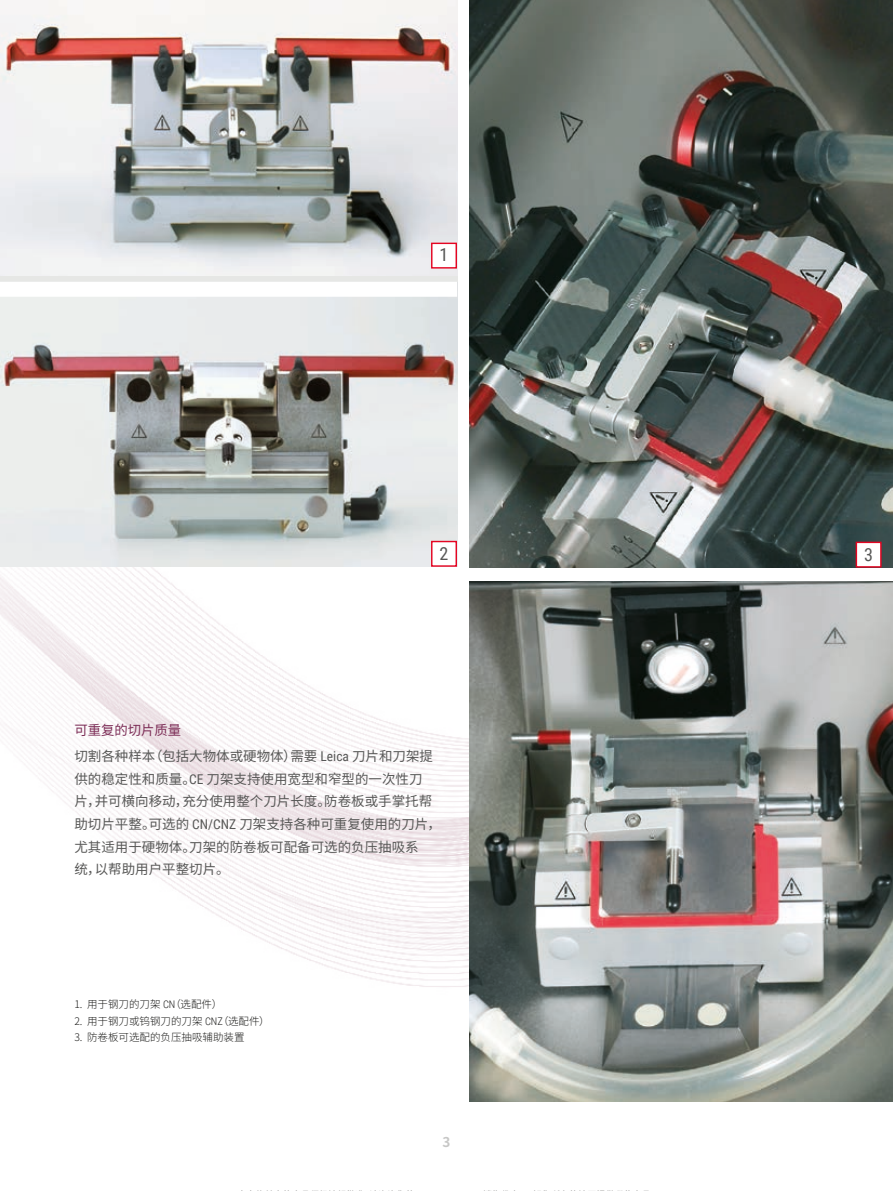
<style>
.page{position:relative;width:893px;height:1191px;background:#fff}
.page>*{position:absolute;margin:0;border:0;box-sizing:border-box;transform-origin:0 0}
.t1{font:18px "Roboto Condensed";color:#575756}
.t2{font:13.5px/22.5px "Noto Sans CJ Ksc";color:#575756}
.t3{font:700 13.5px "Noto Sans CJ Ksc";color:#c7c7c6}
.t4{font:300 10.5px "Noto Sans CJ Ksc";color:#1d1d1b}
.s1{color:#7c2c56}
.s2{font-family:"Roboto Condensed"}
</style>
<div class="page">
<img style="left:0;top:98px;width:469px;height:889px">
<img style="left:469px;top:581px;width:424px;height:520px">
<img style="left:0;top:0;width:457px;height:276px">
<div style="left:0;top:276px;width:457px;height:291px;background:#e6e7e5"></div>
<img style="left:0;top:297px;width:457px;height:254px">
<div style="left:432px;top:243px;width:24px;height:25px;background:#fff"></div>
<div style="left:431px;top:243px;width:26px;height:25px;border:1px solid #e40522"></div>
<div style="left:432px;top:541px;width:24px;height:25px;background:#fff"></div>
<div style="left:431px;top:541px;width:26px;height:26px;border:1px solid #e40522"></div>
<img style="left:469px;top:0;width:424px;height:567px">
<div style="left:856px;top:542px;width:25px;height:25px;background:#fff"></div>
<div style="left:856px;top:541px;width:26px;height:26px;border:1px solid #e40522"></div>
<div style="left:0;top:282px;width:457px;height:15px;background:#fff"></div>
<h1 class="t1" style="left:440px;top:242px;width:10px">1</h1>
<h1 class="t1" style="left:440px;top:540px;width:10px">2</h1>
<h1 class="t1" style="left:864px;top:541px;width:10px">3</h1>
<p class="t2" style="left:74px;top:716px;width:360px;line-height:26.7px"><span class="s1">可重复的切片质量<br></span>切割各种样本（包括大物体或硬物体）需要 <span class="s2">Leica</span> 刀片和刀架提</p>
<p class="t2" style="left:74px;top:768px;width:368px">供的稳定性和质量。<span class="s2">CE</span> 刀架支持使用宽型和窄型的一次性刀<br>片，并可横向移动，充分使用整个刀片长度。防卷板或手掌托帮助切片平整。可选的 <span class="s2">CN/CNZ</span> 刀架支持各种可重复使用的刀片，尤其适用于硬物体。刀架的防卷板可配备可选的负压抽吸系<br>统，以帮助用户平整切片。</p>
<p class="t4" style="left:74px;top:998px;width:149px">1. 用于钢刀的刀架 <span class="s2">CN</span>（选配件）</p>
<p class="t4" style="left:74px;top:1014px;width:197px">2. 用于钢刀或钨钢刀的刀架 <span class="s2">CNZ</span>（选配件）</p>
<p class="t4" style="left:74px;top:1031px;width:172px">3. 防卷板可选配的负压抽吸辅助装置</p>
<p class="t3" style="left:442px;top:1134px;width:9px">3</p>
</div>
